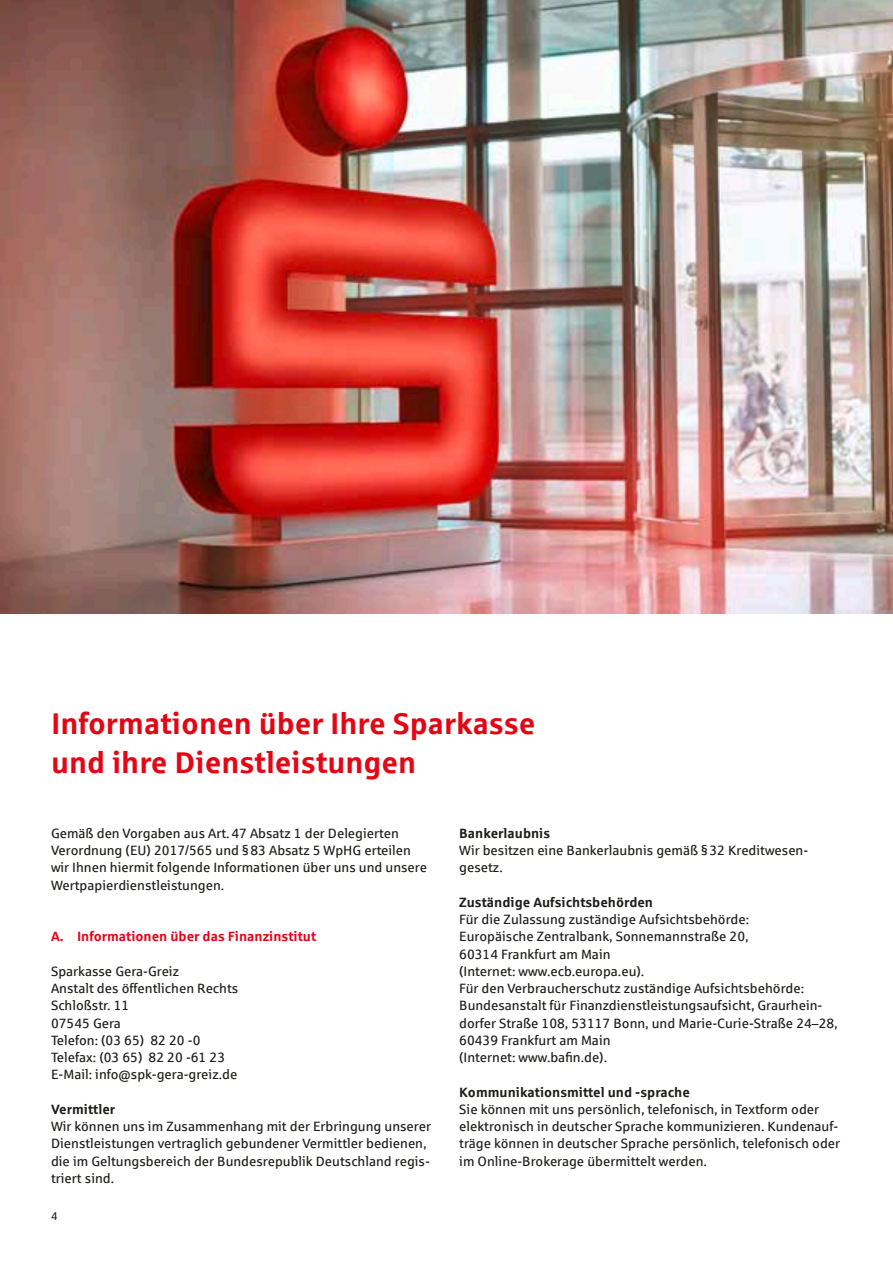
<style>
.page{position:relative;width:893px;height:1263px;background:#fff}
.page>*{position:absolute;margin:0;border:0;box-sizing:border-box;transform-origin:0 0}
.t1{font:30px/39px "Sparkasse Rg Bold 2";color:#e30614}
.t2{font:13.5px/17.2px "Sparkasse Rg";color:#1d1d1b}
.t3{font:13.5px/17.2px "Sparkasse Rg Regular 2";color:#1d1d1b}
.t4{font:13.5px "Sparkasse Rg Bold 2";color:#1d1d1b}
.t5{font:13.5px "Sparkasse Rg Bold 2";color:#e30614}
.t6{font:11.25px "Sparkasse Rg";color:#1d1d1b}
</style>
<div class="page">
<img style="left:0;top:0;width:893px;height:613px">
<h1 class="t1" style="left:51px;top:703px;width:486px">Informationen über Ihre Sparkasse und ihre Dienstleistungen</h1>
<p class="t2" style="left:51px;top:824px;width:349px">Gemäß den Vorgaben aus Art.47 Absatz 1 der Delegierten</p>
<p class="t3" style="left:51px;top:841px;width:361px">Verordnung (EU) 2017/565 und §83 Absatz 5 WpHG erteilen</p>
<p class="t2" style="left:51px;top:859px;width:377px">wir Ihnen hiermit folgende Informationen über uns und unsere<br>Wertpapierdienstleistungen.</p>
<p class="t5" style="left:51px;top:928px;width:267px">A. Informationen über das Finanzinstitut</p>
<p class="t2" style="left:51px;top:962px;width:189px">Sparkasse Gera-Greiz<br>Anstalt des öffentlichen Rechts<br>Schloßstr. 11<br>07545 Gera</p>
<p class="t3" style="left:51px;top:1031px;width:176px">Telefon: (03 65) 82 20 -0<br>Telefax: (03 65) 82 20 -61 23</p>
<p class="t2" style="left:51px;top:1066px;width:188px">E-Mail: info@spk-gera-greiz.de</p>
<p class="t4" style="left:51px;top:1100px;width:66px">Vermittler</p>
<p class="t2" style="left:51px;top:1117px;width:381px">Wir können uns im Zusammenhang mit der Erbringung unserer Dienstleistungen vertraglich gebundener Vermittler bedienen, die im Geltungsbereich der Bundesrepublik Deutschland regis&shy;triert sind.</p>
<p class="t6" style="left:51px;top:1209px;width:8px">4</p>
<p class="t4" style="left:459px;top:824px;width:92px">Bankerlaubnis</p>
<p class="t3" style="left:459px;top:841px;width:349px">Wir besitzen eine Bankerlaubnis gemäß §32 Kreditwesen-</p>
<p class="t2" style="left:459px;top:859px;width:45px">gesetz.</p>
<p class="t4" style="left:459px;top:893px;width:195px">Zuständige Aufsichtsbehörden</p>
<p class="t2" style="left:459px;top:910px;width:365px">Für die Zulassung zuständige Aufsichtsbehörde:<br>Europäische Zentralbank, Sonnemannstraße 20,<br>60314 Frankfurt am Main<br>(Internet: www.ecb.europa.eu).<br>Für den Verbraucherschutz zuständige Aufsichtsbehörde:<br>Bundesanstalt für Finanzdienstleistungsaufsicht, Graurhein-</p>
<p class="t3" style="left:459px;top:1014px;width:380px">dorfer Straße 108, 53117 Bonn, und Marie-Curie-Straße 24–28,</p>
<p class="t2" style="left:459px;top:1031px;width:153px">60439 Frankfurt am Main</p>
<p class="t3" style="left:459px;top:1048px;width:149px">(Internet: www.bafin.de).</p>
<p class="t4" style="left:459px;top:1083px;width:232px">Kommunikationsmittel und -sprache</p>
<p class="t2" style="left:459px;top:1100px;width:382px">Sie können mit uns persönlich, telefonisch, in Textform oder elektronisch in deutscher Sprache kommunizieren. Kundenauf&shy;träge können in deutscher Sprache persönlich, telefonisch oder im Online-Brokerage übermittelt werden.</p>
</div>
